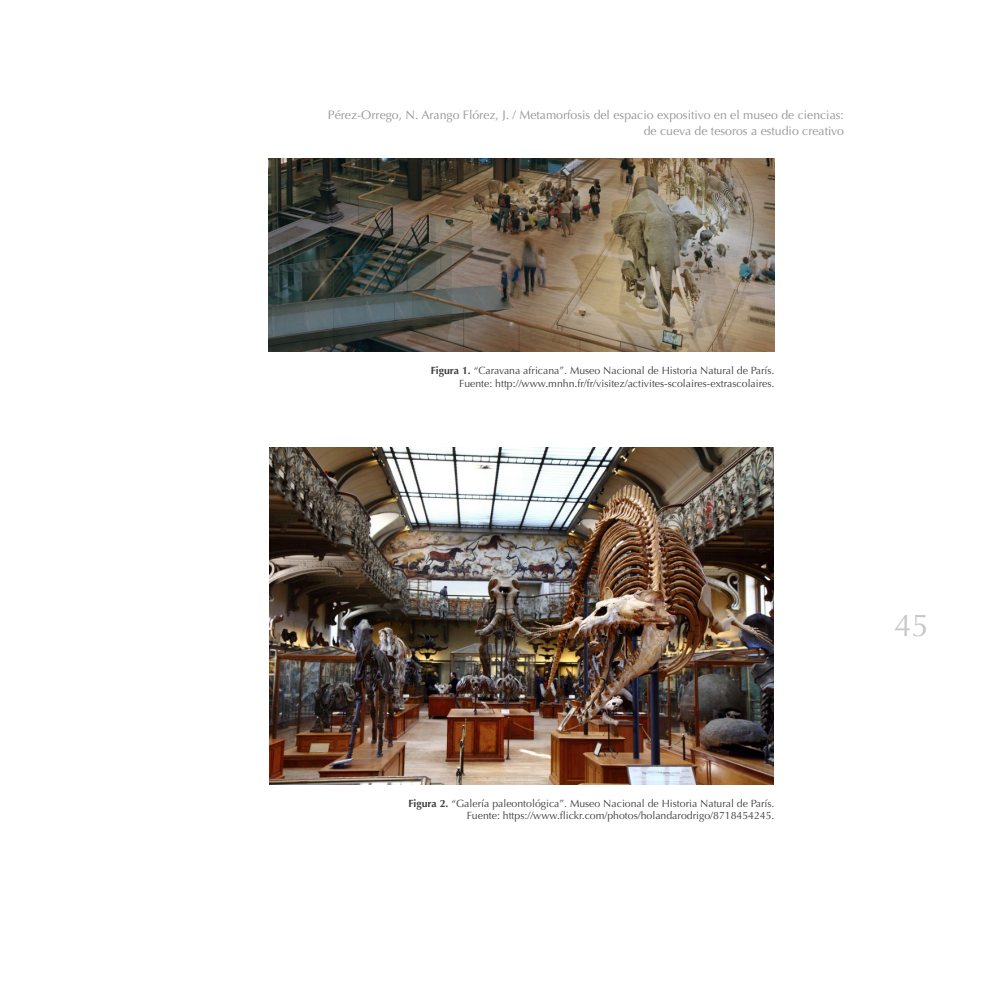
<style>
.page{position:relative;width:993px;height:993px;background:#fff}
.page>*{position:absolute;margin:0;border:0;box-sizing:border-box;transform-origin:0 0}
.t1{font:31.5px "Optima";color:#c7c8ca}
.t2{font:12.25px/15.8px "Optima";color:#939598;text-align:right}
.t3{font:10.5px/12.6px "Optima";color:#3e3e3f;text-align:right}
.s1{font-weight:700}
</style>
<div class="page">
<img style="left:268px;top:159px;width:506px;height:192px">
<img style="left:269px;top:447px;width:504px;height:336px">
<p class="t2" style="left:328px;top:107px;width:517px">Pérez-Orrego, N. Arango Flórez, J. / Metamorfosis del espacio expositivo en el museo de ciencias: de cueva de tesoros a estudio creativo</p>
<p class="t3" style="left:431px;top:364px;width:345px"><span class="s1">Figura 1.</span> “Caravana africana”. Museo Nacional de Historia Natural de París.<br>Fuente: http://www.mnhn.fr/fr/visitez/activites-scolaires-extrascolaires.</p>
<p class="t3" style="left:408px;top:796px;width:367px"><span class="s1">Figura 2.</span> “Galería paleontológica”. Museo Nacional de Historia Natural de París.<br>Fuente: https://www.flickr.com/photos/holandarodrigo/8718454245.</p>
<h1 class="t1" style="left:893px;top:607px;width:37px">45</h1>
</div>
